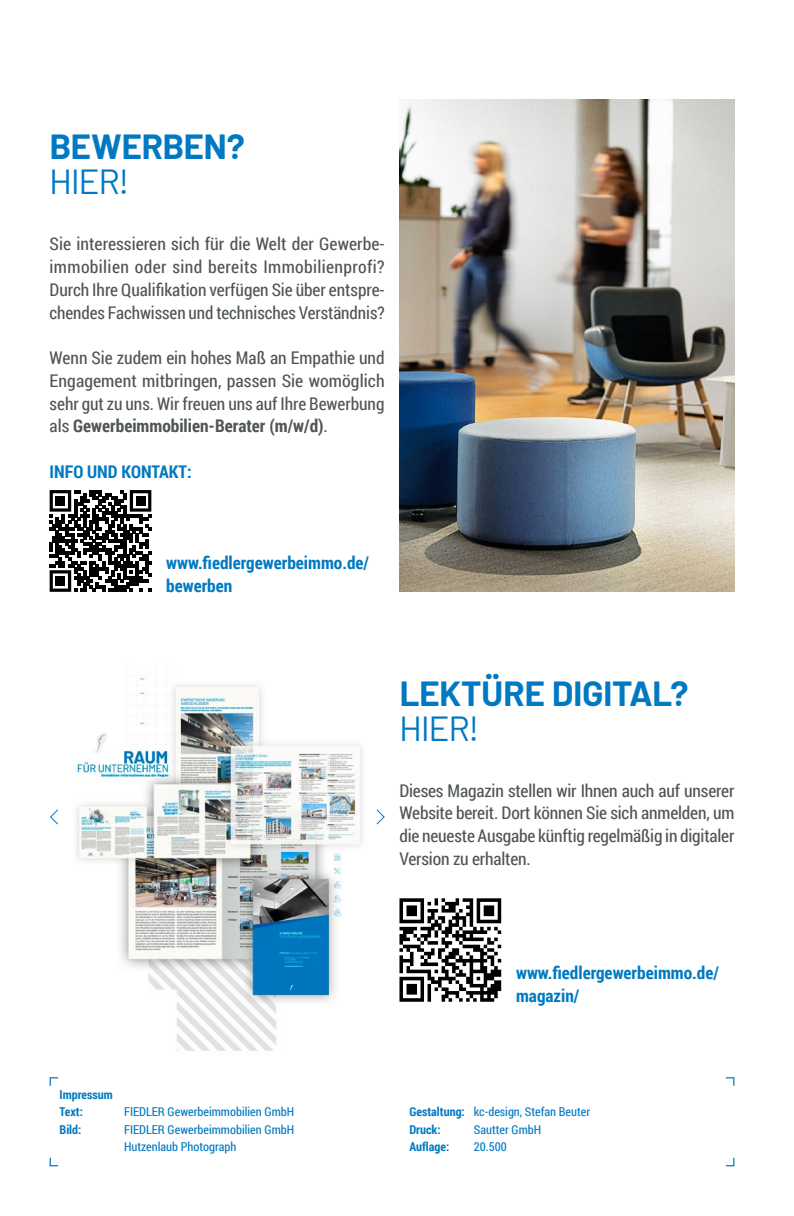
<style>
.page{position:relative;width:794px;height:1216px;background:#fff}
.page>*{position:absolute;margin:0;border:0;box-sizing:border-box;transform-origin:0 0}
.t1{font:700 35px "Barlow";letter-spacing:-.01em;color:#0079c2}
.t2{font:35px "Barlow";letter-spacing:-.02em;color:#0079c2}
.t3{font:17.5px/22.8px "Roboto Condensed";letter-spacing:-.005em;color:#4f5455;text-align:justify}
.t4{font:700 17.5px/22.8px "Roboto Condensed";color:#0079c2}
.t5{font:12.25px/17.5px "Roboto Condensed";color:#0079c2}
.t6{font:700 12.25px/17.5px "Roboto Condensed";color:#0079c2}
.s1{font-weight:700}
</style>
<div class="page">
<img style="left:399px;top:99px;width:335px;height:492px">
<img style="left:75px;top:678px;width:349px;height:373px">
<svg style="left:50px;top:809px;width:8px;height:16px"></svg>
<svg style="left:376px;top:808px;width:9px;height:17px"></svg>
<svg style="left:399px;top:898px;width:102px;height:103px"></svg>
<svg style="left:50px;top:490px;width:101px;height:101px"></svg>
<div style="left:56px;top:496px;width:9px;height:9px;background:#000"></div>
<div style="left:136px;top:496px;width:9px;height:9px;background:#000"></div>
<div style="left:56px;top:576px;width:9px;height:9px;background:#000"></div>
<h1 class="t1" style="left:50px;top:121px;width:197px">BEWERBEN?</h1>
<h1 class="t2" style="left:50px;top:156px;width:80px">HIER!</h1>
<p class="t3" style="left:50px;top:232px;width:336px">Sie interessieren sich für die Welt der Gewerbe&shy;immobilien oder sind bereits Immobilienprofi?<br>Durch Ihre Qualifikation verfügen Sie über entspre&shy;chendes Fachwissen und technisches Verständnis?</p>
<p class="t3" style="left:50px;top:346px;width:336px">Wenn Sie zudem ein hohes Maß an Empathie und Engagement mitbringen, passen Sie womöglich sehr gut zu uns. Wir freuen uns auf Ihre Bewerbung als <span class="s1">Gewerbeimmobilien-Berater (m/w/d)</span>.</p>
<p class="t4" style="left:50px;top:459px;width:144px">INFO UND KONTAKT:</p>
<p class="t4" style="left:166px;top:550px;width:204px">www.fiedlergewerbeimmo.de/ bewerben</p>
<h1 class="t1" style="left:399px;top:667px;width:290px">LEKTÜRE DIGITAL?</h1>
<h1 class="t2" style="left:399px;top:702px;width:80px">HIER!</h1>
<p class="t3" style="left:399px;top:778px;width:336px">Dieses Magazin stellen wir Ihnen auch auf unserer Website bereit. Dort können Sie sich anmelden, um die neueste Ausgabe künftig regelmäßig in digitaler Version zu erhalten.</p>
<p class="t6" style="left:60px;top:1085px;width:55px">Impressum<br>Text:</p>
<p class="t5" style="left:124px;top:1102px;width:172px">FIEDLER Gewerbeimmobilien GmbH</p>
<p class="t6" style="left:60px;top:1120px;width:23px">Bild:</p>
<p class="t5" style="left:124px;top:1120px;width:172px">FIEDLER Gewerbeimmobilien GmbH<br>Hutzenlaub Photograph</p>
<p class="t4" style="left:516px;top:960px;width:204px">www.fiedlergewerbeimmo.de/ magazin/</p>
<p class="t5" style="left:409px;top:1102px;width:182px"><span class="s1">Gestaltung:</span> kc-design, Stefan Beuter<br><span class="s1">Druck:</span></p>
<p class="t5" style="left:474px;top:1120px;width:69px">Sautter GmbH</p>
<p class="t6" style="left:409px;top:1137px;width:41px">Auflage:</p>
<p class="t5" style="left:474px;top:1137px;width:34px">20.500</p>
</div>
